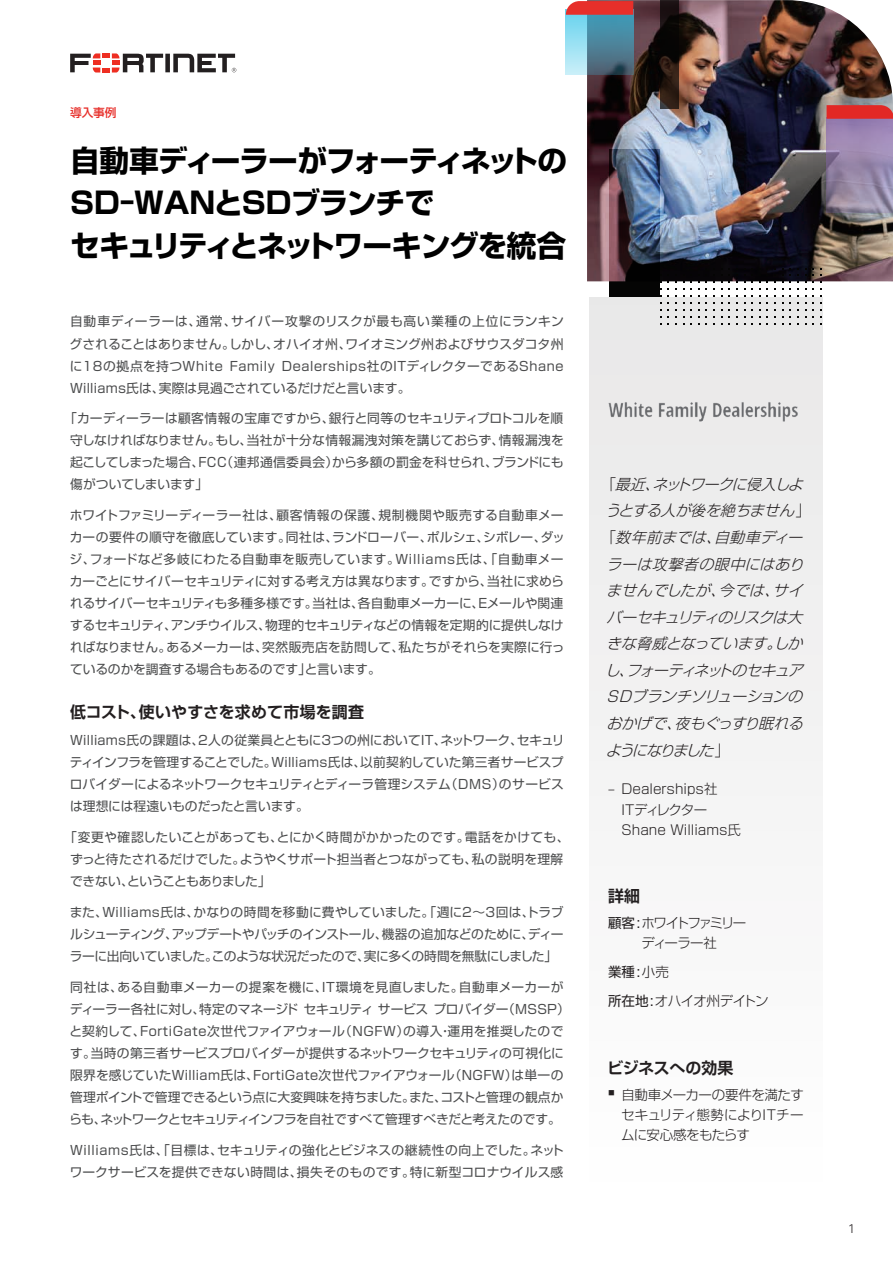
<style>
.page{position:relative;width:893px;height:1263px;background:#fff}
.page>*{position:absolute;margin:0;border:0;box-sizing:border-box;transform-origin:0 0}
.t1{font:700 29.7px/42.6px "Shin Go Pro";letter-spacing:-.04em;color:#000}
.t2{font:700 15.9px "Shin Go Pro De";color:#231f20}
.t3{font:700 15.9px "Shin Go Pro De";letter-spacing:-.02em;color:#231f20}
.t4{font:italic 300 14.85px "Shin Go Pro";color:#231f20}
.t5{font:300 13.5px/20.2px "Shin Go Pro";letter-spacing:-.03em;color:#231f20}
.t6{font:300 13.5px/20.2px "Shin Go Pro";color:#231f20}
.t7{font:300 13.5px/20.2px "Shin Go Pro";letter-spacing:-.125em;color:#231f20;text-align:center}
.t8{font:12.75px/22px "Shin Go Pro";color:#4b4c4d;text-align:justify}
.t9{font:12.75px/22px "Shin Go Pro";letter-spacing:.02em;color:#4b4c4d}
.t10{font:300 12px "Inter";color:#231f20}
.t11{font:500 11.7px "Shin Go Pro";color:#e72f2a}
.s1{font-style:normal}
.s2{font-weight:400}
</style>
<div class="page">
<img style="left:587px;top:0;width:306px;height:281px">
<svg style="left:660px;top:0;width:18px;height:109px;background:#1b120e"></svg>
<img style="left:609px;top:150px;width:51px;height:147px">
<svg style="left:566px;top:15px;width:67px;height:59px;background:#629db2"></svg>
<svg style="left:566px;top:1px;width:67px;height:14px"></svg>
<svg style="left:827px;top:119px;width:66px;height:93px;background:#9887ab"></svg>
<svg style="left:826px;top:105px;width:67px;height:14px"></svg>
<div style="left:102px;top:53px;width:8px;height:5px;background:#ee2e22"></div>
<div style="left:102px;top:68px;width:8px;height:5px;background:#ee2e22"></div>
<svg style="left:70px;top:53px;width:30px;height:20px"></svg>
<svg style="left:112px;top:53px;width:124px;height:20px"></svg>
<div style="left:589px;top:297px;width:234px;height:895px;background:#f3f3f3"></div>
<img style="left:608px;top:401px;width:190px;height:21px">
<p class="t11" style="left:70px;top:103px;width:48px">導入事例</p>
<h1 class="t1" style="left:70px;top:136px;width:499px">自動車ディーラーがフォーティネットの<br>SD-WANとSDブランチで<br>セキュリティとネットワーキングを統合</h1>
<p class="t8" style="left:70px;top:309px;width:496px">自動車ディーラーは、通常、サイバー攻撃のリスクが最も高い業種の上位にランキングされることはありません。しかし、オハイオ州、ワイオミング州およびサウスダコタ州に18の拠点を持つWhite Family Dealerships社のITディレクターであるShane Williams氏は、実際は見過ごされているだけだと言います。</p>
<p class="t8" style="left:70px;top:406px;width:495px;text-indent:-6px">「カーディーラーは顧客情報の宝庫ですから、銀行と同等のセキュリティプロトコルを順守しなければなりません。もし、当社が十分な情報漏洩対策を講じておらず、情報漏洩を起こしてしまった場合、FCC（連邦通信委員会）から多額の罰金を科せられ、ブランドにも傷がついてしまいます」</p>
<p class="t8" style="left:70px;top:503px;width:497px">ホワイトファミリーディーラー社は、顧客情報の保護、規制機関や販売する自動車メーカーの要件の順守を徹底しています。同社は、ランドローバー、ポルシェ、シボレー、ダッジ、フォードなど多岐にわたる自動車を販売しています。Williams氏は、「自動車メーカーごとにサイバーセキュリティに対する考え方は異なります。ですから、当社に求められるサイバーセキュリティも多種多様です。当社は、各自動車メーカーに、Eメールや関連するセキュリティ、アンチウイルス、物理的セキュリティなどの情報を定期的に提供しなければなりません。あるメーカーは、突然販売店を訪問して、私たちがそれらを実際に行っているのかを調査する場合もあるのです」と言います。</p>
<p class="t2" style="left:70px;top:699px;width:295px">低コスト、使いやすさを求めて市場を調査</p>
<p class="t8" style="left:70px;top:728px;width:496px">Williams氏の課題は、2人の従業員とともに3つの州においてIT、ネットワーク、セキュリティインフラを管理することでした。Williams氏は、以前契約していた第三者サービスプロバイダーによるネットワークセキュリティとディーラ管理システム（DMS）のサービスは理想には程遠いものだったと言います。</p>
<p class="t8" style="left:70px;top:825px;width:501px;text-align:left;text-indent:-6px">「変更や確認したいことがあっても、とにかく時間がかかったのです。電話をかけても、ずっと待たされるだけでした。ようやくサポート担当者とつながっても、私の説明を理解できない、ということもありました」</p>
<p class="t8" style="left:70px;top:900px;width:495px">また、Williams氏は、かなりの時間を移動に費やしていました。「週に2〜3回は、トラブルシューティング、アップデートやパッチのインストール、機器の追加などのために、ディーラーに出向いていました。このような状況だったので、実に多くの時間を無駄にしました」</p>
<p class="t8" style="left:69px;top:975px;width:502px;text-align:left">同社は、ある自動車メーカーの提案を機に、IT環境を見直しました。自動車メーカーがディーラー各社に対し、特定のマネージド セキュリティ サービス プロバイダー（MSSP）と契約して、FortiGate次世代ファイアウォール（NGFW）の導入・運用を推奨したのです。当時の第三者サービスプロバイダーが提供するネットワークセキュリティの可視化に限界を感じていたWilliam氏は、FortiGate次世代ファイアウォール（NGFW）は単一の管理ポイントで管理できるという点に大変興味を持ちました。また、コストと管理の観点からも、ネットワークとセキュリティインフラを自社ですべて管理すべきだと考えたのです。</p>
<p class="t9" style="left:70px;top:1138px;width:496px">Williams氏は、「目標は、セキュリティの強化とビジネスの継続性の向上でした。ネットワークサービスを提供できない時間は、損失そのものです。特に新型コロナウイルス感</p>
<p class="t4" style="left:601px;top:472px;width:209px"><span class="s1">「</span>最近、ネットワークに侵入しよ</p>
<p class="t4" style="left:605px;top:498px;width:207px">うとする人が後を絶ちません<span class="s1">」</span></p>
<p class="t4" style="left:601px;top:525px;width:208px"><span class="s1">「</span>数年前までは、自動車ディー</p>
<p class="t4" style="left:606px;top:552px;width:204px">ラーは攻撃者の眼中にはあり</p>
<p class="t4" style="left:606px;top:578px;width:204px">ませんでしたが、今では、サイ</p>
<p class="t4" style="left:606px;top:605px;width:203px">バーセキュリティのリスクは大</p>
<p class="t4" style="left:606px;top:631px;width:203px">きな脅威となっています。しか</p>
<p class="t4" style="left:605px;top:658px;width:205px">し、フォーティネットのセキュア</p>
<p class="t4" style="left:606px;top:685px;width:203px">SDブランチソリューションの</p>
<p class="t4" style="left:606px;top:711px;width:203px">おかげで、夜もぐっすり眠れる</p>
<p class="t4" style="left:606px;top:738px;width:125px">ようになりました<span class="s1">」</span></p>
<p class="t6" style="left:622px;top:777px;width:121px;text-indent:-14px">– Dealerships社<br>ITディレクター<br>Shane Williams氏</p>
<p class="t2" style="left:608px;top:883px;width:33px">詳細</p>
<p class="t7" style="left:608px;top:911px;width:140px"><span class="s2">顧客:</span>ホワイトファミリーディーラー社</p>
<p class="t5" style="left:608px;top:956px;width:162px;line-height:29.1px"><span class="s2">業種:</span>小売<br><span class="s2">所在地:</span>オハイオ州デイトン</p>
<p class="t3" style="left:608px;top:1055px;width:127px">ビジネスへの効果</p>
<p class="t5" style="left:621px;top:1083px;width:184px;text-align:justify;text-indent:-13px">■ 自動車メーカーの要件を満たすセキュリティ態勢によりITチームに安心感をもたらす</p>
<p class="t10" style="left:849px;top:1220px;width:7px">1</p>
</div>
